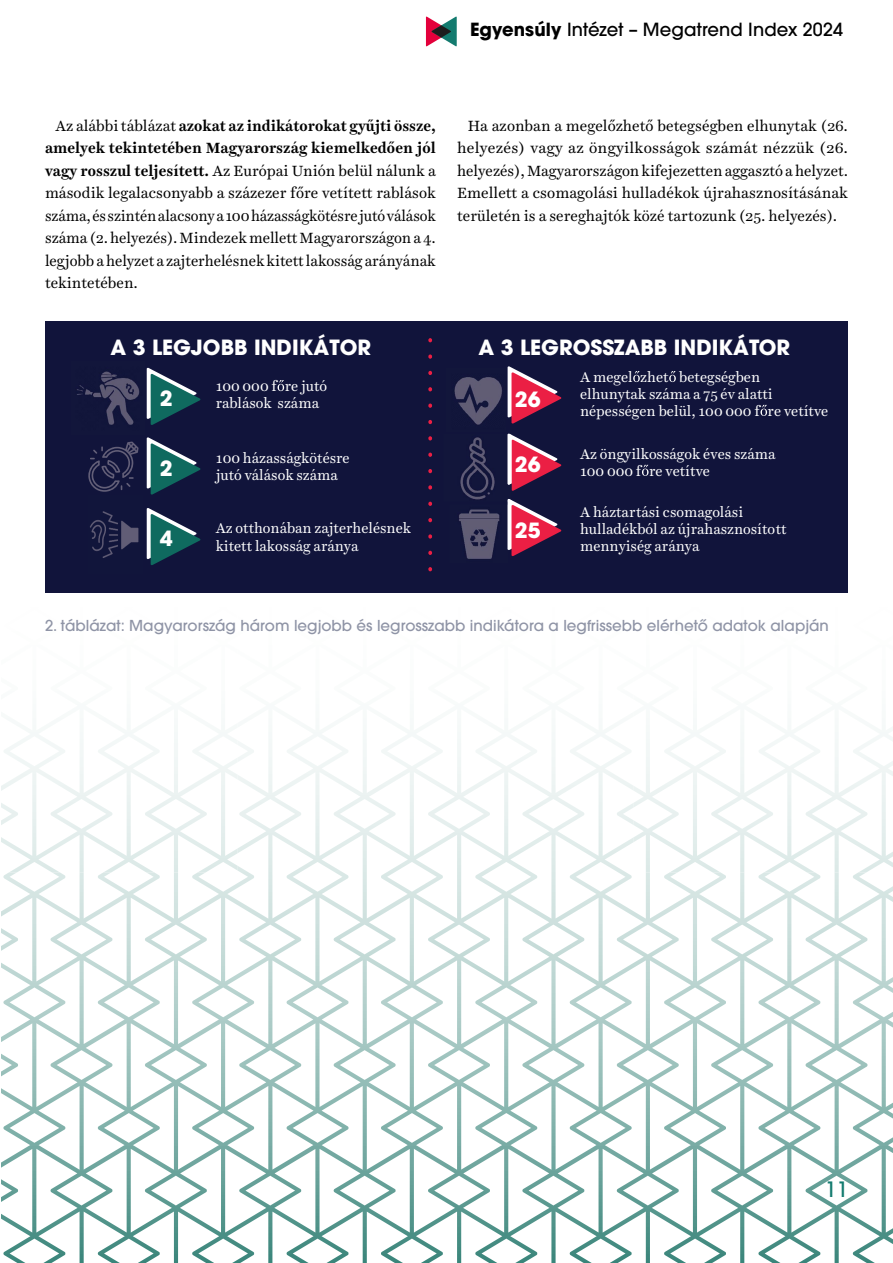
<style>
.page{position:relative;width:893px;height:1263px;background:#fff}
.page>*{position:absolute;margin:0;border:0;box-sizing:border-box;transform-origin:0 0}
.t1{font:500 21px "ITC Avant Garde Pro";color:#137b6f}
.t2{font:700 20.85px "ITC Avant Garde Pro";color:#fff}
.t3{font:500 18px "ITC Avant Garde Pro";letter-spacing:.005em;color:#000}
.t4{font:15px/22.5px "Harriet Text";color:#000;text-align:justify}
.t5{font:500 15px "ITC Avant Garde Pro";color:#8f94a6}
.t6{font:14.25px/17.2px "Harriet Text";color:#fff}
.s1{font-weight:700}
</style>
<div class="page">
<svg style="left:2px;top:872px;width:891px;height:391px"></svg>
<svg style="left:2px;top:732px;width:891px;height:140px"></svg>
<div style="left:45px;top:322px;width:803px;height:271px;background:#11143b"></div>
<svg style="left:428px;top:567px;width:4px;height:4px"></svg>
<svg style="left:428px;top:551px;width:4px;height:4px"></svg>
<svg style="left:428px;top:534px;width:4px;height:5px"></svg>
<svg style="left:428px;top:518px;width:4px;height:4px"></svg>
<svg style="left:428px;top:502px;width:4px;height:4px"></svg>
<svg style="left:428px;top:485px;width:4px;height:4px"></svg>
<svg style="left:428px;top:469px;width:4px;height:4px"></svg>
<svg style="left:428px;top:453px;width:4px;height:4px"></svg>
<svg style="left:428px;top:436px;width:4px;height:4px"></svg>
<svg style="left:428px;top:420px;width:4px;height:4px"></svg>
<svg style="left:428px;top:404px;width:4px;height:4px"></svg>
<svg style="left:428px;top:387px;width:4px;height:4px"></svg>
<svg style="left:428px;top:371px;width:4px;height:4px"></svg>
<svg style="left:428px;top:354px;width:4px;height:5px"></svg>
<svg style="left:428px;top:338px;width:4px;height:4px"></svg>
<svg style="left:278px;top:380px;width:6px;height:11px"></svg>
<svg style="left:633px;top:371px;width:7px;height:11px"></svg>
<svg style="left:669px;top:371px;width:7px;height:11px"></svg>
<svg style="left:760px;top:405px;width:7px;height:11px"></svg>
<svg style="left:642px;top:465px;width:6px;height:11px"></svg>
<svg style="left:147px;top:437px;width:54px;height:58px"></svg>
<svg style="left:147px;top:508px;width:54px;height:57px"></svg>
<svg style="left:508px;top:433px;width:53px;height:58px"></svg>
<img style="left:77px;top:371px;width:63px;height:54px">
<svg style="left:147px;top:367px;width:54px;height:58px"></svg>
<svg style="left:508px;top:366px;width:53px;height:58px"></svg>
<img style="left:90px;top:511px;width:49px;height:47px">
<img style="left:454px;top:377px;width:48px;height:48px">
<img style="left:459px;top:504px;width:49px;height:55px">
<img style="left:460px;top:434px;width:51px;height:68px">
<svg style="left:508px;top:499px;width:53px;height:57px"></svg>
<img style="left:508px;top:434px;width:3px;height:51px">
<svg style="left:88px;top:442px;width:51px;height:50px"></svg>
<svg style="left:426px;top:16px;width:31px;height:31px"></svg>
<p class="t3" style="left:470px;top:18px;width:375px"><span class="s1">Egyensúly</span> Intézet – Megatrend Index 2024</p>
<p class="t4" style="left:45px;top:114px;width:392px;text-indent:11px">Az alábbi táblázat <span class="s1">azokat az indikátorokat gyűjti össze, amelyek tekintetében Magyarország kiemelkedően jól vagy rosszul teljesített.</span> Az Európai Unión belül nálunk a második legalacsonyabb a százezer főre vetített rablások száma, és szintén alacsony a 100 házasságkötésre jutó válások száma (2. helyezés). Mindezek mellett Magyarországon a 4. legjobb a helyzet a zajterhelésnek kitett lakosság arányának tekintetében.</p>
<p class="t4" style="left:457px;top:114px;width:392px;text-indent:11px">Ha azonban a megelőzhető betegségben elhunytak (26. helyezés) vagy az öngyilkosságok számát nézzük (26. helyezés), Magyarországon kifejezetten aggasztó a helyzet.<br>Emellett a csomagolási hulladékok újrahasznosításának területén is a sereghajtók közé tartozunk (25. helyezés).</p>
<h2 class="t2" style="left:110px;top:334px;width:262px">A 3 LEGJOBB INDIKÁTOR</h2>
<p class="t6" style="left:216px;top:377px;width:113px">100 000 f re jutó rablások száma</p>
<p class="t6" style="left:580px;top:368px;width:250px">A megel zhet betegségben elhunytak száma a 75 év alatti népességen belül, 100 000 f re vetítve</p>
<p class="t6" style="left:216px;top:449px;width:136px">100 házasságkötésre jutó válások száma</p>
<p class="t6" style="left:580px;top:503px;width:208px">A háztartási csomagolási hulladékból az újrahasznosított mennyiség aránya</p>
<h2 class="t2" style="left:479px;top:334px;width:313px">A 3 LEGROSSZABB INDIKÁTOR</h2>
<h2 class="t2" style="left:160px;top:384px;width:14px">2</h2>
<h2 class="t2" style="left:515px;top:385px;width:27px">26</h2>
<p class="t6" style="left:580px;top:445px;width:197px">Az öngyilkosságok éves száma<br>100 000 f re vetítve</p>
<h2 class="t2" style="left:515px;top:451px;width:27px">26</h2>
<h2 class="t2" style="left:160px;top:454px;width:14px">2</h2>
<h2 class="t2" style="left:515px;top:516px;width:27px">25</h2>
<p class="t6" style="left:216px;top:520px;width:197px">Az otthonában zajterhelésnek kitett lakosság aránya</p>
<h2 class="t2" style="left:160px;top:524px;width:14px">4</h2>
<p class="t5" style="left:45px;top:616px;width:785px">2. táblázat: Magyarország három legjobb és legrosszabb indikátora a legfrissebb elérhető adatok alapján</p>
<h1 class="t1" style="left:825px;top:1176px;width:25px">11</h1>
</div>
